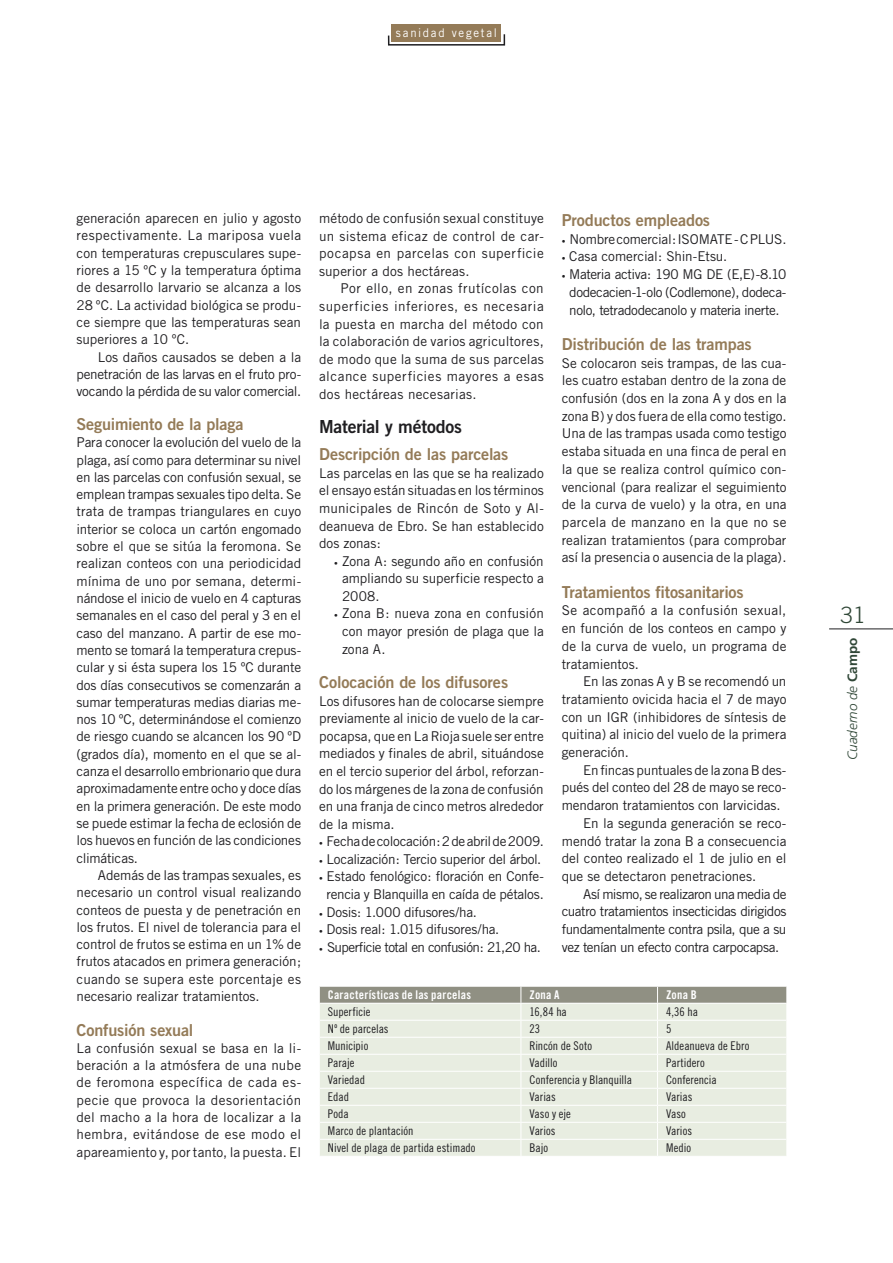
<style>
.page{position:relative;width:893px;height:1263px;background:#fff}
.page>*{position:absolute;margin:0;border:0;box-sizing:border-box;transform-origin:0 0}
.t1{font:300 22.5px "Trade Gothic";color:#304737}
.t2{font:18px "Trade Gothic Bold Two";letter-spacing:-.015em;color:#1f1e21}
.t3{font:16.5px "Trade Gothic Bold Two";letter-spacing:-.01em;color:#947b58}
.t4{font:13.5px/17.2px "Trade Gothic";letter-spacing:-.01em;color:#1f1e21;text-align:justify}
.t5{font:13.5px/17.7px "Trade Gothic";letter-spacing:-.035em;color:#1f1e21;text-align:center}
.t6{font:13.5px "Trade Gothic";letter-spacing:-.05em;color:#1f1e21}
.t7{font:13.5px "Trade Gothic";letter-spacing:-.04em;color:#1f1e21}
.t8{font:13.5px "Trade Gothic";letter-spacing:-.03em;color:#1f1e21}
.t9{font:italic 300 13.5px "Frutiger";color:#304737}
.t10{font:12px "Trade Gothic Cond Eighteen";color:#1f1e21}
.t11{font:12px "Trade Gothic Bold Cond Twenty";letter-spacing:.02em;color:#fff}
.t12{font:12px "Trade Gothic";letter-spacing:.15em;color:#fff;scale:.95 1}
.s1{font-weight:300;font-size:7.5px}
.s2{font-weight:700;font-style:normal}
</style>
<div class="page">
<div style="left:392px;top:24px;width:109px;height:18px;background:#947b58"></div>
<svg style="left:387px;top:33px;width:119px;height:13px"></svg>
<hr style="left:829px;top:628px;width:64px;height:1px;background:#1f1e21">
<svg style="left:319px;top:986px;width:468px;height:170px;background:#e1e5da"></svg>
<p class="t12" style="left:396px;top:26px;width:108px">sanidad vegetal</p>
<p class="t4" style="left:77px;top:209px;width:226px">generación aparecen en julio y agosto respectivamente. La mariposa vuela con temperaturas crepusculares supe&shy;riores a 15 ºC y la temperatura óptima de desarrollo larvario se alcanza a los 28 ºC. La actividad biológica se produ&shy;ce siempre que las temperaturas sean superiores a 10 ºC.</p>
<p class="t4" style="left:77px;top:348px;width:226px;text-indent:21px">Los daños causados se deben a la penetración de las larvas en el fruto pro&shy;vocando la pérdida de su valor comercial.</p>
<p class="t3" style="left:77px;top:414px;width:169px">Seguimiento de la plaga</p>
<p class="t4" style="left:77px;top:434px;width:226px">Para conocer la evolución del vuelo de la plaga, así como para determinar su nivel en las parcelas con confusión sexual, se emplean trampas sexuales tipo delta. Se trata de trampas triangulares en cuyo interior se coloca un cartón engomado sobre el que se sitúa la feromona. Se realizan conteos con una periodicidad mínima de uno por semana, determi&shy;nándose el inicio de vuelo en 4 capturas semanales en el caso del peral y 3 en el caso del manzano. A partir de ese mo&shy;mento se tomará la temperatura crepus&shy;cular y si ésta supera los 15 ºC durante dos días consecutivos se comenzarán a sumar temperaturas medias diarias me&shy;nos 10 ºC, determinándose el comienzo de riesgo cuando se alcancen los 90 ºD (grados día), momento en el que se al&shy;canza el desarrollo embrionario que dura aproximadamente entre ocho y doce días en la primera generación. De este modo se puede estimar la fecha de eclosión de los huevos en función de las condiciones climáticas.</p>
<p class="t4" style="left:77px;top:866px;width:226px;text-indent:21px">Además de las trampas sexuales, es necesario un control visual realizando conteos de puesta y de penetración en los frutos. El nivel de tolerancia para el control de frutos se estima en un 1% de frutos atacados en primera generación; cuando se supera este porcentaje es necesario realizar tratamientos.</p>
<p class="t3" style="left:77px;top:1019px;width:118px">Confusión sexual</p>
<p class="t4" style="left:77px;top:1039px;width:226px">La confusión sexual se basa en la li&shy;beración a la atmósfera de una nube de feromona específica de cada es&shy;pecie que provoca la desorientación del macho a la hora de localizar a la hembra, evitándose de ese modo el apareamiento y, por tanto, la puesta. El</p>
<p class="t4" style="left:319px;top:209px;width:226px">método de confusión sexual constituye un sistema eficaz de control de car&shy;pocapsa en parcelas con superficie superior a dos hectáreas.</p>
<p class="t4" style="left:319px;top:280px;width:226px;text-indent:21px">Por ello, en zonas frutícolas con superficies inferiores, es necesaria la puesta en marcha del método con la colaboración de varios agricultores, de modo que la suma de sus parcelas alcance superficies mayores a esas dos hectáreas necesarias.</p>
<h2 class="t2" style="left:319px;top:416px;width:144px">Material y métodos</h2>
<p class="t3" style="left:319px;top:444px;width:191px">Descripción de las parcelas</p>
<p class="t4" style="left:319px;top:464px;width:226px">Las parcelas en las que se ha realizado el ensayo están situadas en los términos municipales de Rincón de Soto y Al&shy;deanueva de Ebro. Se han establecido dos zonas:</p>
<p class="t4" style="left:342px;top:552px;width:203px;text-indent:-8px"><span class="s1">•</span> Zona A: segundo año en confusión ampliando su superficie respecto a 2008.</p>
<p class="t4" style="left:342px;top:605px;width:203px;text-indent:-8px"><span class="s1">•</span> Zona B: nueva zona en confusión con mayor presión de plaga que la zona A.</p>
<p class="t3" style="left:319px;top:672px;width:190px">Colocación de los difusores</p>
<p class="t4" style="left:319px;top:692px;width:226px">Los difusores han de colocarse siempre previamente al inicio de vuelo de la car&shy;pocapsa, que en La Rioja suele ser entre mediados y finales de abril, situándose en el tercio superior del árbol, reforzan&shy;do los márgenes de la zona de confusión en una franja de cinco metros alrededor de la misma.</p>
<p class="t4" style="left:319px;top:833px;width:226px"><span class="s1">•</span> Fecha de colocación: 2 de abril de 2009.</p>
<p class="t4" style="left:319px;top:850px;width:224px"><span class="s1">•</span> Localización: Tercio superior del árbol.</p>
<p class="t4" style="left:319px;top:868px;width:226px;text-align:center"><span class="s1">•</span> Estado fenológico: floración en Confe&shy;rencia y Blanquilla en caída de pétalos.</p>
<p class="t4" style="left:319px;top:903px;width:159px"><span class="s1">•</span> Dosis: 1.000 difusores/ha.</p>
<p class="t4" style="left:319px;top:921px;width:182px"><span class="s1">•</span> Dosis real: 1.015 difusores/ha.</p>
<p class="t6" style="left:319px;top:939px;width:223px"><span class="s1">•</span> Superficie total en confusión: 21,20 ha.</p>
<p class="t3" style="left:562px;top:210px;width:150px">Productos empleados</p>
<p class="t4" style="left:562px;top:230px;width:226px"><span class="s1">•</span> Nombre comercial: ISOMATE - C PLUS.</p>
<p class="t4" style="left:562px;top:248px;width:167px"><span class="s1">•</span> Casa comercial: Shin-Etsu.</p>
<p class="t5" style="left:562px;top:265px;width:226px"><span class="s1">•</span> Materia activa: 190 MG DE (E,E)-8.10 dodecacien-1-olo (Codlemone), dodeca&shy;nolo, tetradodecanolo y materia inerte.</p>
<p class="t3" style="left:562px;top:334px;width:191px">Distribución de las trampas</p>
<p class="t4" style="left:562px;top:354px;width:226px;line-height:17.7px">Se colocaron seis trampas, de las cua&shy;les cuatro estaban dentro de la zona de confusión (dos en la zona A y dos en la zona B) y dos fuera de ella como testigo.<br>Una de las trampas usada como testigo estaba situada en una finca de peral en la que se realiza control químico con&shy;vencional (para realizar el seguimiento de la curva de vuelo) y la otra, en una parcela de manzano en la que no se realizan tratamientos (para comprobar así la presencia o ausencia de la plaga).</p>
<p class="t3" style="left:562px;top:582px;width:183px">Tratamientos fitosanitarios</p>
<p class="t4" style="left:562px;top:602px;width:226px;line-height:17.7px">Se acompañó a la confusión sexual, en función de los conteos en campo y de la curva de vuelo, un programa de tratamientos.</p>
<p class="t4" style="left:562px;top:672px;width:226px;line-height:17.7px;text-indent:21px">En las zonas A y B se recomendó un tratamiento ovicida hacia el 7 de mayo con un IGR (inhibidores de síntesis de quitina) al inicio del vuelo de la primera generación.</p>
<p class="t4" style="left:583px;top:761px;width:205px">En fincas puntuales de la zona B des-</p>
<p class="t4" style="left:562px;top:779px;width:226px">pués del conteo del 28 de mayo se reco-</p>
<p class="t4" style="left:562px;top:796px;width:220px">mendaron tratamientos con larvicidas.</p>
<p class="t4" style="left:583px;top:814px;width:205px">En la segunda generación se reco-</p>
<p class="t4" style="left:562px;top:832px;width:226px">mendó tratar la zona B a consecuencia</p>
<p class="t4" style="left:562px;top:850px;width:226px">del conteo realizado el 1 de julio en el</p>
<p class="t4" style="left:562px;top:867px;width:196px">que se detectaron penetraciones.</p>
<p class="t8" style="left:583px;top:886px;width:205px">Así mismo, se realizaron una media de</p>
<p class="t5" style="left:562px;top:902px;width:226px">cuatro tratamientos insecticidas dirigidos</p>
<p class="t7" style="left:562px;top:921px;width:226px">fundamentalmente contra psila, que a su</p>
<p class="t5" style="left:562px;top:938px;width:219px">vez tenían un efecto contra carpocapsa.</p>
<p class="t11" style="left:328px;top:988px;width:145px">Características de las parcelas</p>
<p class="t11" style="left:529px;top:988px;width:32px">Zona A</p>
<p class="t11" style="left:666px;top:988px;width:32px">Zona B</p>
<p class="t10" style="left:328px;top:1005px;width:44px">Superficie</p>
<p class="t10" style="left:529px;top:1005px;width:39px">16,84 ha</p>
<p class="t10" style="left:666px;top:1005px;width:34px">4,36 ha</p>
<p class="t10" style="left:328px;top:1022px;width:62px">Nº de parcelas</p>
<p class="t10" style="left:529px;top:1022px;width:12px">23</p>
<p class="t10" style="left:666px;top:1022px;width:7px">5</p>
<p class="t10" style="left:328px;top:1039px;width:42px">Municipio</p>
<p class="t10" style="left:529px;top:1039px;width:64px">Rincón de Soto</p>
<p class="t10" style="left:666px;top:1039px;width:85px">Aldeanueva de Ebro</p>
<p class="t10" style="left:328px;top:1056px;width:28px">Paraje</p>
<p class="t10" style="left:529px;top:1056px;width:30px">Vadillo</p>
<p class="t10" style="left:666px;top:1056px;width:40px">Partidero</p>
<p class="t10" style="left:328px;top:1073px;width:39px">Variedad</p>
<p class="t10" style="left:529px;top:1073px;width:104px">Conferencia y Blanquilla</p>
<p class="t10" style="left:666px;top:1073px;width:52px">Conferencia</p>
<p class="t10" style="left:328px;top:1090px;width:23px">Edad</p>
<p class="t10" style="left:529px;top:1090px;width:28px">Varias</p>
<p class="t10" style="left:666px;top:1090px;width:28px">Varias</p>
<p class="t10" style="left:328px;top:1107px;width:22px">Poda</p>
<p class="t10" style="left:529px;top:1107px;width:43px">Vaso y eje</p>
<p class="t10" style="left:666px;top:1107px;width:21px">Vaso</p>
<p class="t10" style="left:328px;top:1124px;width:87px">Marco de plantación</p>
<p class="t10" style="left:529px;top:1124px;width:28px">Varios</p>
<p class="t10" style="left:666px;top:1124px;width:28px">Varios</p>
<p class="t10" style="left:328px;top:1141px;width:149px">Nivel de plaga de partida estimado</p>
<p class="t10" style="left:530px;top:1141px;width:20px">Bajo</p>
<p class="t10" style="left:666px;top:1141px;width:26px">Medio</p>
<h1 class="t1" style="left:840px;top:601px;width:27px">31</h1>
<p class="t9" style="left:845px;top:760px;width:124px;rotate:-90deg">Cuaderno de <span class="s2">Campo</span></p>
</div>
